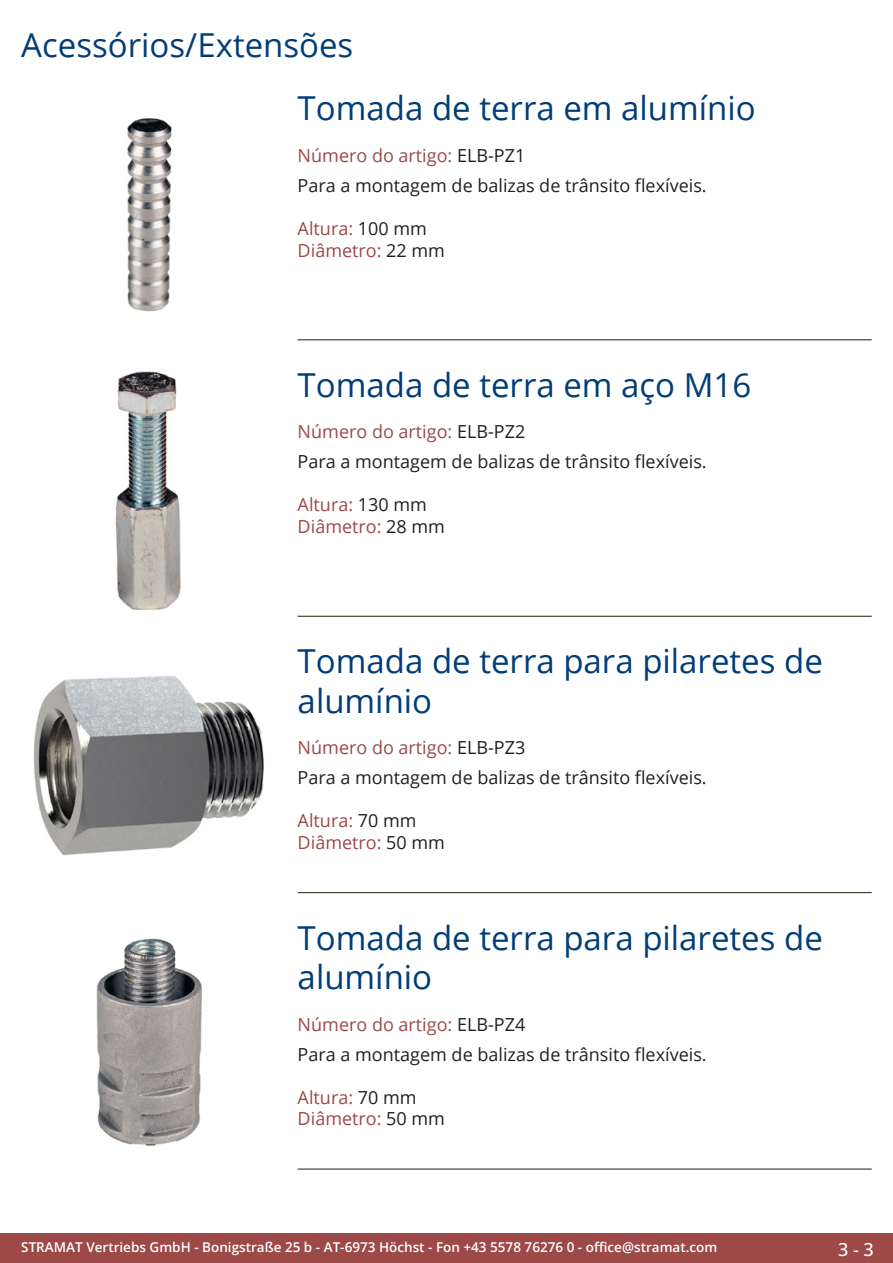
<style>
.page{position:relative;width:893px;height:1263px;background:#fff}
.page>*{position:absolute;margin:0;border:0;box-sizing:border-box;transform-origin:0 0}
.Produkttitel{font:33px/39.6px "Open Sans";color:#003d78}
.RastTitel{font:33px "Open Sans";color:#003d78}
.Beschreibung_Text{font:18px "Open Sans";color:#231f20}
.Beschreibung_Text-2{font:18px/21.6px "Open Sans";color:#9c4948}
.TechDaten_Überschrif{font:18px "Open Sans";color:#9c4948}
.t1{font:500 18px "Open Sans";color:#fff}
.t2{font:600 13.5px "Open Sans";color:#fff}
.s1{color:#231f20}
</style>
<div class="page">
<div style="left:0;top:1233px;width:893px;height:30px;background:#9c4948"></div>
<hr style="left:298px;top:340px;width:574px;height:1px;background:#201d08">
<hr style="left:298px;top:616px;width:574px;height:1px;background:#201d08">
<hr style="left:298px;top:892px;width:574px;height:1px;background:#201d08">
<hr style="left:298px;top:1169px;width:574px;height:1px;background:#201d08">
<img style="left:127px;top:118px;width:45px;height:194px">
<img style="left:115px;top:371px;width:66px;height:239px">
<img style="left:33px;top:676px;width:231px;height:180px">
<img style="left:96px;top:938px;width:106px;height:208px">
<p class="RastTitel" style="left:21px;top:22px;width:334px">Acessórios/Extensões</p>
<p class="Produkttitel" style="left:298px;top:88px;width:460px">Tomada de terra em alumínio</p>
<p class="TechDaten_Überschrif" style="left:298px;top:143px;width:229px">Número do artigo: <span class="s1">ELB-PZ1</span></p>
<p class="Beschreibung_Text" style="left:298px;top:173px;width:411px">Para a montagem de balizas de trânsito flexíveis.</p>
<p class="Beschreibung_Text-2" style="left:298px;top:217px;width:149px">Altura: <span class="s1">100 mm<br></span>Diâmetro: <span class="s1">22 mm</span></p>
<p class="Produkttitel" style="left:298px;top:364px;width:455px">Tomada de terra em aço M16</p>
<p class="TechDaten_Überschrif" style="left:298px;top:420px;width:229px">Número do artigo: <span class="s1">ELB-PZ2</span></p>
<p class="Beschreibung_Text" style="left:298px;top:449px;width:411px">Para a montagem de balizas de trânsito flexíveis.</p>
<p class="Beschreibung_Text-2" style="left:298px;top:494px;width:149px">Altura: <span class="s1">130 mm<br></span>Diâmetro: <span class="s1">28 mm</span></p>
<p class="Produkttitel" style="left:298px;top:640px;width:527px">Tomada de terra para pilaretes de alumínio</p>
<p class="TechDaten_Überschrif" style="left:298px;top:735px;width:229px">Número do artigo: <span class="s1">ELB-PZ3</span></p>
<p class="Beschreibung_Text" style="left:298px;top:765px;width:411px">Para a montagem de balizas de trânsito flexíveis.</p>
<p class="Beschreibung_Text-2" style="left:298px;top:810px;width:149px">Altura: <span class="s1">70 mm<br></span>Diâmetro: <span class="s1">50 mm</span></p>
<p class="Produkttitel" style="left:298px;top:917px;width:527px">Tomada de terra para pilaretes de alumínio</p>
<p class="TechDaten_Überschrif" style="left:298px;top:1012px;width:229px">Número do artigo: <span class="s1">ELB-PZ4</span></p>
<p class="Beschreibung_Text" style="left:298px;top:1042px;width:411px">Para a montagem de balizas de trânsito flexíveis.</p>
<p class="Beschreibung_Text-2" style="left:298px;top:1086px;width:149px">Altura: <span class="s1">70 mm<br></span>Diâmetro: <span class="s1">50 mm</span></p>
<p class="t2" style="left:21px;top:1238px;width:698px">STRAMAT Vertriebs GmbH - Bonigstraße 25 b - AT-6973 Höchst - Fon +43 5578 76276 0 - office@stramat.com</p>
<p class="t1" style="left:838px;top:1237px;width:37px">3 - 3</p>
</div>
